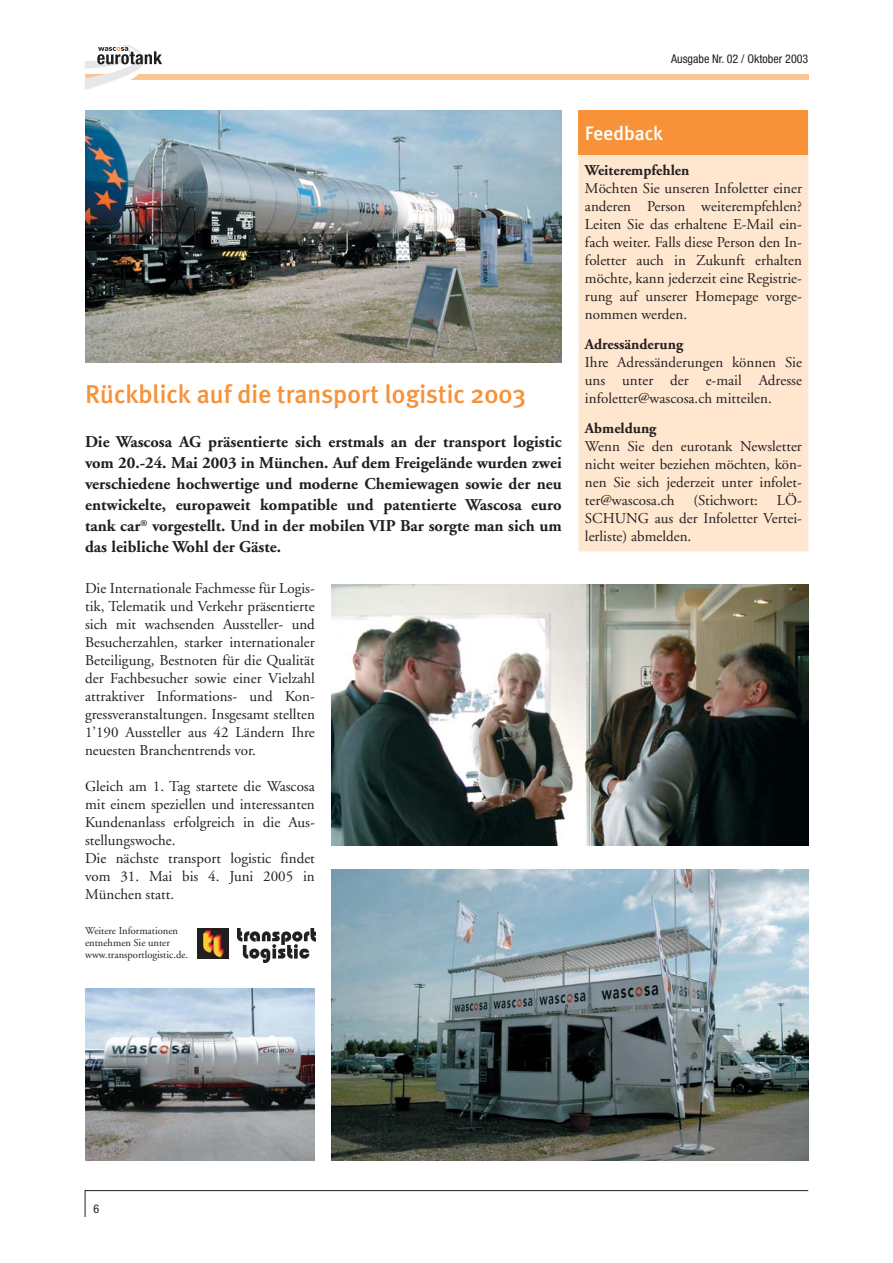
<style>
.page{position:relative;width:893px;height:1263px;background:#fff}
.page>*{position:absolute;margin:0;border:0;box-sizing:border-box;transform-origin:0 0}
.t1{font:500 25.8px "Meta Plus";color:#f79239}
.t2{font:500 19.5px "Meta Plus";color:#fff}
.t3{font:700 16.5px/21px "Adobe Garamond";color:#231f20;text-align:justify}
.t4{font:15px/18px "Adobe Garamond";color:#231f20;text-align:justify}
.t5{font:700 15px "Adobe Garamond";color:#231f20}
.t6{font:condensed 12px "Helvetica Neue";color:#231f20}
.t7{font:10.5px/12px "Adobe Garamond";color:#231f20}
</style>
<div class="page">
<div style="left:85px;top:74px;width:723px;height:5px;background:#fdc594"></div>
<svg style="left:85px;top:45px;width:97px;height:45px"></svg>
<svg style="left:84px;top:1190px;width:725px;height:26px"></svg>
<img style="left:237px;top:928px;width:78px;height:34px">
<img style="left:198px;top:928px;width:30px;height:30px">
<img style="left:85px;top:989px;width:230px;height:172px">
<div style="left:578px;top:111px;width:230px;height:440px;background:#ffe6cf"></div>
<div style="left:578px;top:111px;width:230px;height:44px;background:#f79239"></div>
<img style="left:85px;top:111px;width:476px;height:252px">
<img style="left:332px;top:585px;width:476px;height:260px">
<img style="left:332px;top:870px;width:476px;height:291px">
<p class="t6" style="left:671px;top:54px;width:139px">Ausgabe Nr. 02 / Oktober 2003</p>
<h1 class="t1" style="left:85px;top:384px;width:442px">Rückblick auf die transport logistic 2003</h1>
<p class="t3" style="left:85px;top:433px;width:478px">Die Wascosa AG präsentierte sich erstmals an der transport logistic vom 20.-24. Mai 2003 in München. Auf dem Freigelände wurden zwei verschiedene hochwertige und moderne Chemiewagen sowie der neu entwickelte, europaweit kompatible und patentierte Wascosa euro tank car<sup>®</sup> vorgestellt. Und in der mobilen VIP Bar sorgte man sich um das leibliche Wohl der Gäste.</p>
<p class="t4" style="left:85px;top:581px;width:231px">Die Internationale Fachmesse für Logis&shy;tik, Telematik und Verkehr präsentierte sich mit wachsenden Aussteller- und Besucherzahlen, starker internationaler Beteiligung, Bestnoten für die Qualität der Fachbesucher sowie einer Vielzahl attraktiver Informations- und Kon&shy;gressveranstaltungen. Insgesamt stellten 1’190 Aussteller aus 42 Ländern Ihre neuesten Branchentrends vor.</p>
<p class="t4" style="left:85px;top:779px;width:231px;text-align:left">Gleich am 1. Tag startete die Wascosa mit einem speziellen und interessanten<br>Kundenanlass erfolgreich in die Aus&shy;stellungswoche.<br>Die nächste transport logistic findet vom 31. Mai bis 4. Juni 2005 in<br>München statt.</p>
<p class="t7" style="left:85px;top:925px;width:105px">Weitere Informationen entnehmen Sie unter www.transportlogistic.de.</p>
<h2 class="t2" style="left:585px;top:125px;width:80px">Feedback</h2>
<p class="t5" style="left:585px;top:164px;width:106px">Weiterempfehlen</p>
<p class="t4" style="left:585px;top:181px;width:218px">Möchten Sie unseren Infoletter einer anderen Person weiterempfehlen?<br>Leiten Sie das erhaltene E-Mail ein&shy;fach weiter. Falls diese Person den In&shy;foletter auch in Zukunft erhalten möchte, kann jederzeit eine Registrie&shy;rung auf unserer Homepage vorge&shy;nommen werden.</p>
<p class="t5" style="left:585px;top:338px;width:100px">Adressänderung</p>
<p class="t4" style="left:585px;top:355px;width:218px">Ihre Adressänderungen können Sie uns unter der e-mail Adresse infoletter@wascosa.ch mitteilen.</p>
<p class="t5" style="left:585px;top:422px;width:73px">Abmeldung</p>
<p class="t4" style="left:585px;top:439px;width:218px">Wenn Sie den eurotank Newsletter nicht weiter beziehen möchten, kön&shy;nen Sie sich jederzeit unter infolet&shy;ter@wascosa.ch</p>
<p class="t4" style="left:585px;top:493px;width:218px;text-indent:192px">LÖ-SCHUNG aus der Infoletter Vertei&shy;lerliste) abmelden.</p>
<p class="t4" style="left:693px;top:493px;width:66px">(Stichwort:</p>
<p class="t6" style="left:94px;top:1205px;width:7px">6</p>
</div>
